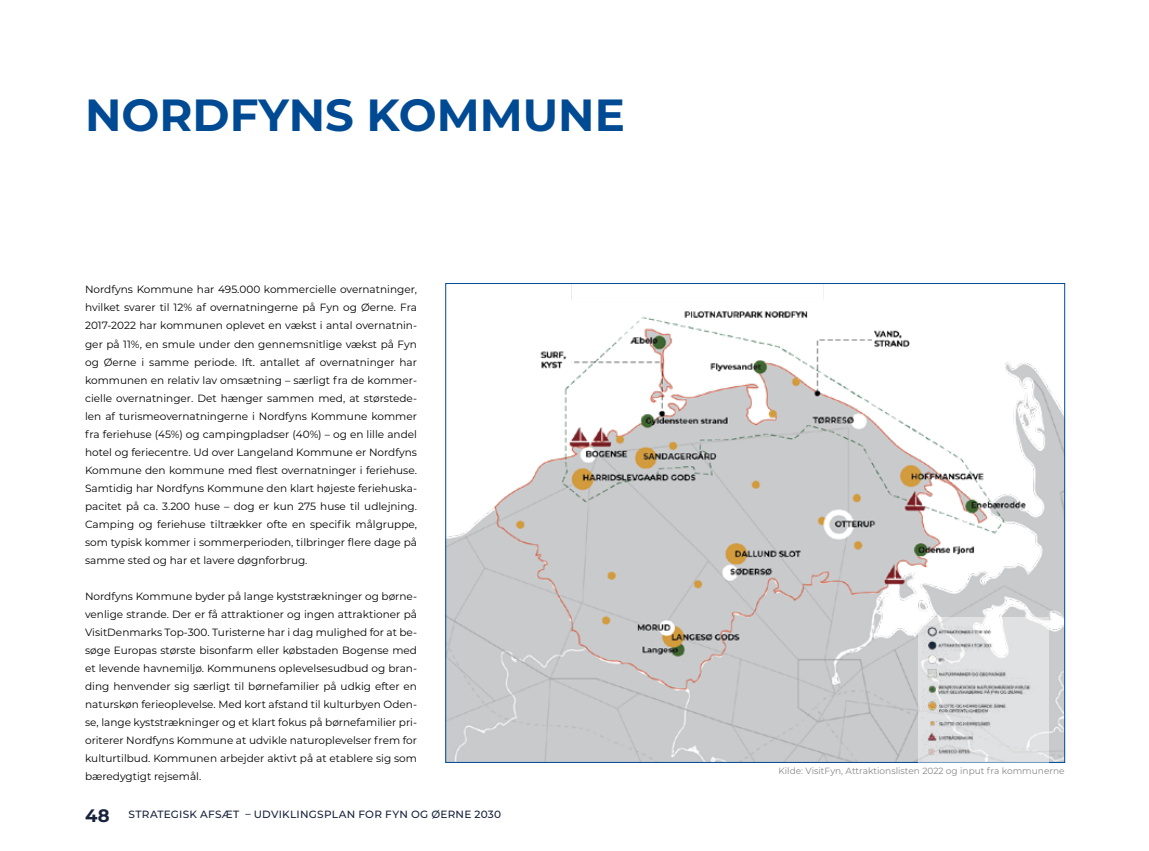
<style>
.page{position:relative;width:1149px;height:851px;background:#fff}
.page>*{position:absolute;margin:0;border:0;box-sizing:border-box;transform-origin:0 0}
.t1{font:700 45px "Visit Denmark";color:#004a94}
.t2{font:10.5px/18px "Visit Denmark";color:#000;text-align:justify}
.t3{font:500 10.5px "Visit Denmark";letter-spacing:.025em;color:#17223b}
.t4{font:9px "Visit Denmark";color:#878787}
.s1{font-weight:700;font-size:18px}
</style>
<div class="page">
<img style="left:447px;top:285px;width:615px;height:475px">
<img style="left:914px;top:591px;width:147px;height:172px">
<h1 class="t1" style="left:85px;top:82px;width:541px">NORDFYNS KOMMUNE</h1>
<p class="t2" style="left:85px;top:280px;width:333px">Nordfyns Kommune har 495.000 kommercielle overnatninger, hvilket svarer til 12% af overnatningerne på Fyn og Øerne. Fra 2017-2022 har kommunen oplevet en vækst i antal overnatnin&shy;ger på 11%, en smule under den gennemsnitlige vækst på Fyn og Øerne i samme periode. Ift. antallet af overnatninger har kommunen en relativ lav omsætning – særligt fra de kommer&shy;cielle overnatninger. Det hænger sammen med, at størstede&shy;len af turismeovernatningerne i Nordfyns Kommune kommer fra feriehuse (45%) og campingpladser (40%) – og en lille andel hotel og feriecentre. Ud over Langeland Kommune er Nordfyns Kommune den kommune med flest overnatninger i feriehuse.<br>Samtidig har Nordfyns Kommune den klart højeste feriehuska&shy;pacitet på ca. 3.200 huse – dog er kun 275 huse til udlejning.<br>Camping og feriehuse tiltrækker ofte en specifik målgruppe, som typisk kommer i sommerperioden, tilbringer flere dage på samme sted og har et lavere døgnforbrug.</p>
<p class="t2" style="left:85px;top:586px;width:333px">Nordfyns Kommune byder på lange kyststrækninger og børne&shy;venlige strande. Der er få attraktioner og ingen attraktioner på VisitDenmarks Top-300. Turisterne har i dag mulighed for at be&shy;søge Europas største bisonfarm eller købstaden Bogense med et levende havnemiljø. Kommunens oplevelsesudbud og bran&shy;ding henvender sig særligt til børnefamilier på udkig efter en naturskøn ferieoplevelse. Med kort afstand til kulturbyen Oden&shy;se, lange kyststrækninger og et klart fokus på børnefamilier pri&shy;oriterer Nordfyns Kommune at udvikle naturoplevelser frem for kulturtilbud. Kommunen arbejder aktivt på at etablere sig som bæredygtigt rejsemål.</p>
<p class="t3" style="left:85px;top:806px;width:417px"><span class="s1">48</span> STRATEGISK AFSÆT – UDVIKLINGSPLAN FOR FYN OG ØERNE 2030</p>
<p class="t4" style="left:778px;top:764px;width:287px">Kilde: VisitFyn, Attraktionslisten 2022 og input fra kommunerne</p>
</div>
